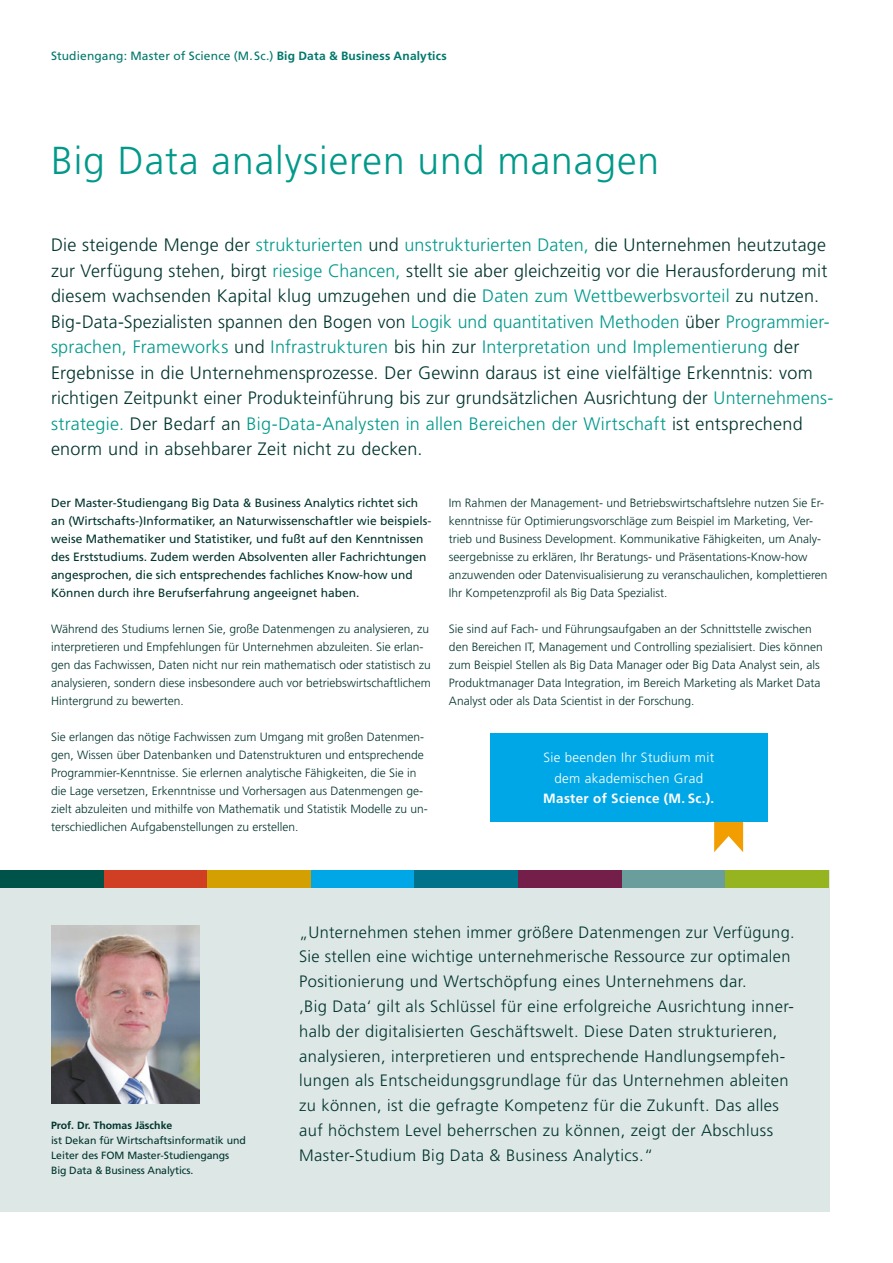
<style>
.page{position:relative;width:893px;height:1263px;background:#fff}
.page>*{position:absolute;margin:0;border:0;box-sizing:border-box;transform-origin:0 0}
.t1{font:300 39px "Frutiger LT Std";letter-spacing:.025em;color:#00998a}
.t2{font:300 18px/25.5px "Frutiger LT Std";letter-spacing:.01em;color:#00342d}
.t3{font:300 16.5px/24.8px "Frutiger LT Std";letter-spacing:.025em;color:#00342d}
.t4{font:300 13.35px/20.4px "Frutiger LT Std";letter-spacing:.025em;color:#fff;text-align:center}
.t5{font:700 13.35px "Frutiger LT Std";letter-spacing:.025em;color:#fff}
.t6{font:300 12px/18px "Frutiger LT Std";color:#00342d}
.t7{font:12px/18px "Frutiger LT Std";color:#00342d}
.t8{font:12px "Frutiger LT Std";letter-spacing:.015em;color:#00786b}
.t9{font:10.5px/15px "Frutiger LT Std";color:#00342d}
.t10{font:700 10.5px "Frutiger LT Std";color:#00342d}
.s1{font-weight:700}
.s2{color:#00998a}
</style>
<div class="page">
<hr style="left:892px;top:0;width:1px;height:1263px;background:#dde7e6">
<div style="left:0;top:870px;width:829px;height:342px;background:#dde7e6"></div>
<img style="left:51px;top:925px;width:149px;height:179px">
<div style="left:311px;top:870px;width:103px;height:17px;background:#00a7e7"></div>
<div style="left:622px;top:870px;width:103px;height:17px;background:#6a9e9c"></div>
<div style="left:414px;top:870px;width:104px;height:17px;background:#00738b"></div>
<div style="left:518px;top:870px;width:104px;height:17px;background:#731f4a"></div>
<div style="left:207px;top:870px;width:104px;height:17px;background:#d49f00"></div>
<div style="left:103px;top:870px;width:104px;height:17px;background:#d03e24"></div>
<div style="left:0;top:870px;width:104px;height:17px;background:#005349"></div>
<div style="left:725px;top:870px;width:104px;height:17px;background:#95b41f"></div>
<svg style="left:714px;top:822px;width:29px;height:30px"></svg>
<div style="left:490px;top:733px;width:277px;height:89px;background:#00a7e7"></div>
<p class="t8" style="left:51px;top:49px;width:397px">Studiengang: Master of Science (M. Sc.) <span class="s1">Big Data &amp; Business Analytics</span></p>
<h1 class="t1" style="left:51px;top:138px;width:610px">Big Data analysieren und managen</h1>
<p class="t2" style="left:51px;top:232px;width:784px">Die steigende Menge der <span class="s2">strukturierten</span> und <span class="s2">unstrukturierten Daten,</span> die Unternehmen heutzutage zur Verfügung stehen, birgt <span class="s2">riesige Chancen,</span> stellt sie aber gleichzeitig vor die Herausforderung mit diesem wachsenden Kapital klug umzugehen und die <span class="s2">Daten zum Wettbewerbsvorteil</span> zu nutzen.<br>Big-Data-Spezialisten spannen den Bogen von <span class="s2">Logik und quantitativen Methoden</span> über <span class="s2">Programmier&shy;sprachen, Frameworks</span> und <span class="s2">Infrastrukturen</span> bis hin zur <span class="s2">Interpretation und Implementierung</span> der Ergebnisse in die Unternehmensprozesse. Der Gewinn daraus ist eine vielfältige Erkenntnis: vom richtigen Zeitpunkt einer Produkteinführung bis zur grundsätzlichen Ausrichtung der <span class="s2">Unternehmens&shy;strategie.</span> Der Bedarf an <span class="s2">Big-Data-Analysten in allen Bereichen der Wirtschaft</span> ist entsprechend enorm und in absehbarer Zeit nicht zu decken.</p>
<p class="t7" style="left:51px;top:494px;width:382px">Der Master-Studiengang Big Data &amp; Business Analytics richtet sich an (Wirtschafts-)Informatiker, an Naturwissenschaftler wie beispiels&shy;weise Mathematiker und Statistiker, und fußt auf den Kenntnissen des Erststudiums. Zudem werden Absolventen aller Fachrichtungen angesprochen, die sich entsprechendes fachliches Know-how und Können durch ihre Berufserfahrung angeeignet haben.</p>
<p class="t6" style="left:51px;top:620px;width:381px">Während des Studiums lernen Sie, große Datenmengen zu analysieren, zu interpretieren und Empfehlungen für Unternehmen abzuleiten. Sie erlan&shy;gen das Fachwissen, Daten nicht nur rein mathematisch oder statistisch zu analysieren, sondern diese insbesondere auch vor betriebswirtschaftlichem Hintergrund zu bewerten.</p>
<p class="t6" style="left:51px;top:728px;width:378px">Sie erlangen das nötige Fachwissen zum Umgang mit großen Datenmen&shy;gen, Wissen über Datenbanken und Datenstrukturen und entsprechende Programmier-Kenntnisse. Sie erlernen analytische Fähigkeiten, die Sie in die Lage versetzen, Erkenntnisse und Vorhersagen aus Datenmengen ge&shy;zielt abzuleiten und mithilfe von Mathematik und Statistik Modelle zu un&shy;terschiedlichen Aufgabenstellungen zu erstellen.</p>
<p class="t6" style="left:449px;top:494px;width:380px">Im Rahmen der Management- und Betriebswirtschaftslehre nutzen Sie Er&shy;kenntnisse für Optimierungsvorschläge zum Beispiel im Marketing, Ver&shy;trieb und Business Development. Kommunikative Fähigkeiten, um Analy&shy;seergebnisse zu erklären, Ihr Beratungs- und Präsentations-Know-how anzuwenden oder Datenvisualisierung zu veranschaulichen, komplettieren Ihr Kompetenzprofil als Big Data Spezialist.</p>
<p class="t6" style="left:449px;top:620px;width:375px">Sie sind auf Fach- und Führungsaufgaben an der Schnittstelle zwischen den Bereichen IT, Management und Controlling spezialisiert. Dies können zum Beispiel Stellen als Big Data Manager oder Big Data Analyst sein, als Produktmanager Data Integration, im Bereich Marketing als Market Data Analyst oder als Data Scientist in der Forschung.</p>
<p class="t4" style="left:543px;top:748px;width:172px">Sie beenden Ihr Studium mit dem akademischen Grad</p>
<p class="t5" style="left:543px;top:790px;width:173px">Master of Science (M. Sc.).</p>
<p class="t10" style="left:51px;top:1119px;width:123px">Prof. Dr. Thomas Jäschke</p>
<p class="t9" style="left:51px;top:1133px;width:196px">ist Dekan für Wirtschaftsinformatik und<br>Leiter des FOM Master-Studiengangs<br>Big Data &amp; Business Analytics.</p>
<p class="t3" style="left:299px;top:920px;width:497px">„Unternehmen stehen immer größere Datenmengen zur Verfügung.<br>Sie stellen eine wichtige unternehmerische Ressource zur optimalen Positionierung und Wertschöpfung eines Unternehmens dar.<br>‚Big Data‘ gilt als Schlüssel für eine erfolgreiche Ausrichtung inner&shy;halb der digitalisierten Geschäftswelt. Diese Daten strukturieren, analysieren, interpretieren und entsprechende Handlungsempfeh&shy;lungen als Entscheidungsgrundlage für das Unternehmen ableiten zu können, ist die gefragte Kompetenz für die Zukunft. Das alles auf höchstem Level beherrschen zu können, zeigt der Abschluss Master-Studium Big Data &amp; Business Analytics.“</p>
</div>
